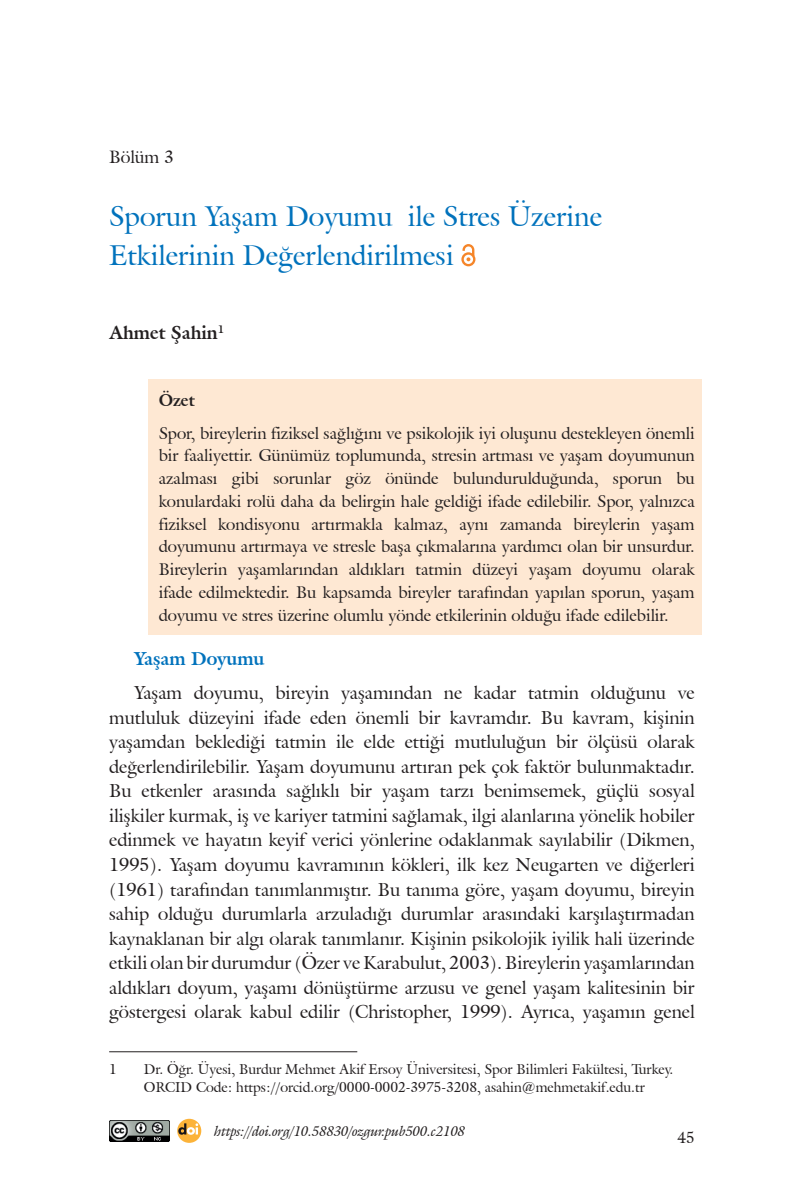
<style>
.page{position:relative;width:794px;height:1191px;background:#fff}
.page>*{position:absolute;margin:0;border:0;box-sizing:border-box;transform-origin:0 0}
.t1{font:28px/38.5px "Galliard IT Cby BT";color:#0072bc}
.t2{font:18.38px/24.5px "Galliard IT Cby BT";color:#231f20;text-align:justify}
.t3{font:700 18.38px "Galliard IT Cby BT";color:#231f20}
.t4{font:700 18.38px "Galliard IT Cby BT";color:#0072bc}
.t5{font:17.5px "Galliard IT Cby BT";color:#231f20}
.t6{font:16.62px/22.8px "Galliard IT Cby BT";color:#231f20;text-align:justify}
.t7{font:700 16.62px "Galliard IT Cby BT";color:#231f20}
.t8{font:15.75px "Galliard IT Cby BT";color:#231f20}
.t9{font:14px/17.5px "Galliard IT Cby BT";color:#231f20}
.t10{font:italic 14px "Galliard IT Cby BT";color:#231f20}
</style>
<div class="page">
<div style="left:148px;top:379px;width:554px;height:256px;background:#fee8d3"></div>
<svg style="left:461px;top:244px;width:14px;height:22px"></svg>
<hr style="left:109px;top:1051px;width:248px;height:1px;background:#231f20">
<img style="left:109px;top:1120px;width:60px;height:21px">
<svg style="left:177px;top:1118px;width:24px;height:24px"></svg>
<svg style="left:178px;top:1123px;width:20px;height:11px"></svg>
<p class="t5" style="left:109px;top:145px;width:66px">Bölüm 3</p>
<h1 class="t1" style="left:109px;top:197px;width:494px">Sporun Yaşam Doyumu ile Stres Üzerine<br>Etkilerinin Değerlendirilmesi</h1>
<p class="t3" style="left:109px;top:320px;width:116px">Ahmet Şahin<sup>1</sup></p>
<p class="t7" style="left:159px;top:389px;width:38px">Özet</p>
<p class="t6" style="left:159px;top:421px;width:537px">Spor, bireylerin fiziksel sağlığını ve psikolojik iyi oluşunu destekleyen önemli bir faaliyettir. Günümüz toplumunda, stresin artması ve yaşam doyumunun azalması gibi sorunlar göz önünde bulundurulduğunda, sporun bu konulardaki rolü daha da belirgin hale geldiği ifade edilebilir. Spor, yalnızca fiziksel kondisyonu artırmakla kalmaz, aynı zamanda bireylerin yaşam doyumunu artırmaya ve stresle başa çıkmalarına yardımcı olan bir unsurdur.<br>Bireylerin yaşamlarından aldıkları tatmin düzeyi yaşam doyumu olarak ifade edilmektedir. Bu kapsamda bireyler tarafından yapılan sporun, yaşam doyumu ve stres üzerine olumlu yönde etkilerinin olduğu ifade edilebilir.</p>
<p class="t4" style="left:134px;top:646px;width:132px">Yaşam Doyumu</p>
<p class="t2" style="left:109px;top:680px;width:587px;text-indent:25px">Yaşam doyumu, bireyin yaşamından ne kadar tatmin olduğunu ve mutluluk düzeyini ifade eden önemli bir kavramdır. Bu kavram, kişinin yaşamdan beklediği tatmin ile elde ettiği mutluluğun bir ölçüsü olarak değerlendirilebilir. Yaşam doyumunu artıran pek çok faktör bulunmaktadır.<br>Bu etkenler arasında sağlıklı bir yaşam tarzı benimsemek, güçlü sosyal ilişkiler kurmak, iş ve kariyer tatmini sağlamak, ilgi alanlarına yönelik hobiler edinmek ve hayatın keyif verici yönlerine odaklanmak sayılabilir (Dikmen, 1995). Yaşam doyumu kavramının kökleri, ilk kez Neugarten ve diğerleri (1961) tarafından tanımlanmıştır. Bu tanıma göre, yaşam doyumu, bireyin sahip olduğu durumlarla arzuladığı durumlar arasındaki karşılaştırmadan kaynaklanan bir algı olarak tanımlanır. Kişinin psikolojik iyilik hali üzerinde etkili olan bir durumdur (Özer ve Karabulut, 2003). Bireylerin yaşamlarından aldıkları doyum, yaşamı dönüştürme arzusu ve genel yaşam kalitesinin bir göstergesi olarak kabul edilir (Christopher, 1999). Ayrıca, yaşamın genel</p>
<p class="t9" style="left:109px;top:1060px;width:9px">1</p>
<p class="t9" style="left:144px;top:1060px;width:531px">Dr. Öğr. Üyesi, Burdur Mehmet Akif Ersoy Üniversitesi, Spor Bilimleri Fakültesi, Turkey.<br>ORCID Code: https://orcid.org/0000-0002-3975-3208, asahin@mehmetakif.edu.tr</p>
<p class="t10" style="left:214px;top:1121px;width:252px">https://doi.org/10.58830/ozgur.pub500.c2108</p>
<p class="t8" style="left:677px;top:1127px;width:19px">45</p>
</div>
